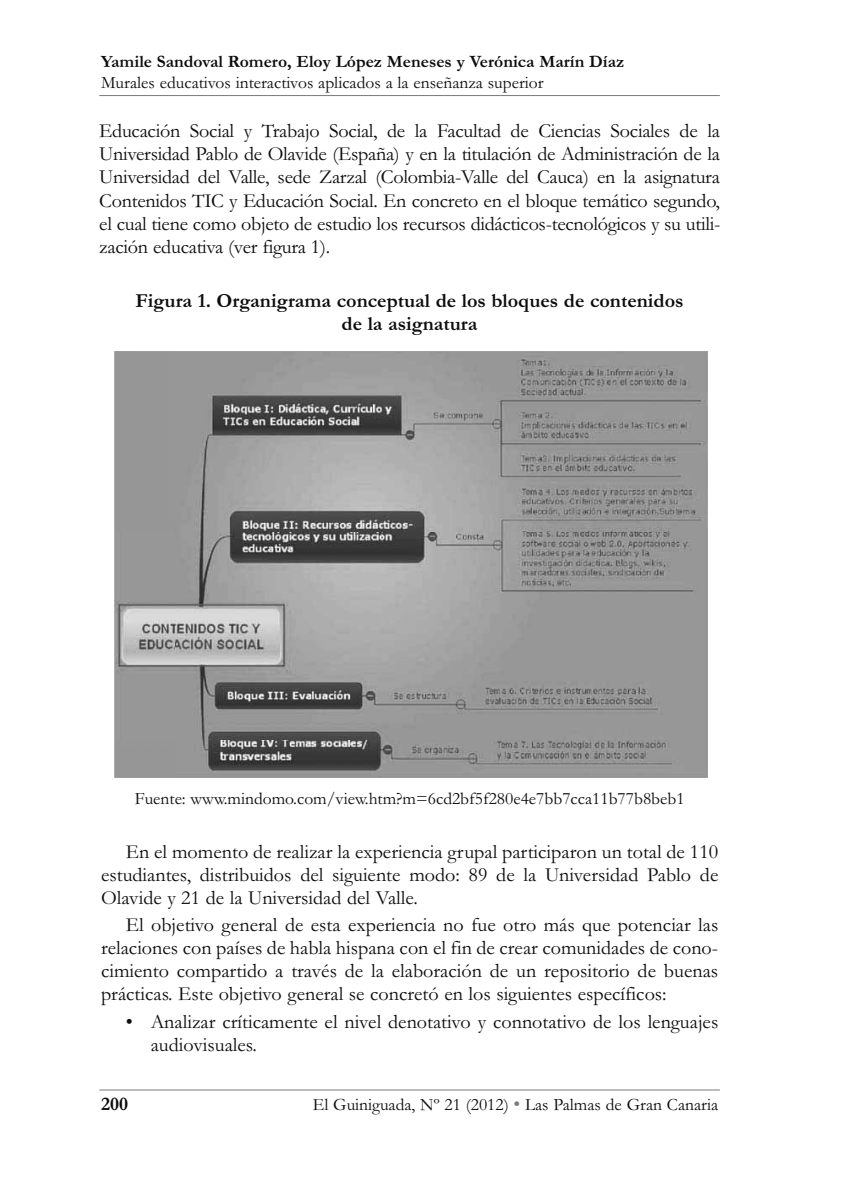
<style>
.page{position:relative;width:844px;height:1191px;background:#fff}
.page>*{position:absolute;margin:0;border:0;box-sizing:border-box;transform-origin:0 0}
.t1{font:20.12px/23.1px "Garamond";color:#0c0c0c;text-align:justify}
.t2{font:700 20.12px/23.1px "Garamond";color:#0c0c0c;text-align:center}
.t3{font:700 19.25px "Garamond";color:#0c0c0c}
.t4{font:17.5px "Garamond";color:#0c0c0c}
.t5{font:700 17.5px "Garamond";color:#0c0c0c}
.s1{font-size:19.25px;color:#7c7c7c}
</style>
<div class="page">
<hr style="left:99px;top:95px;width:620px;height:1px;background:#7c7c7c">
<hr style="left:99px;top:1089px;width:620px;height:1px;background:#7c7c7c">
<img style="left:115px;top:351px;width:592px;height:426px">
<p class="t5" style="left:101px;top:55px;width:524px">Yamile Sandoval Romero, Eloy López Meneses y Verónica Marín Díaz</p>
<p class="t4" style="left:101px;top:76px;width:444px">Murales educativos interactivos aplicados a la enseñanza superior</p>
<p class="t1" style="left:99px;top:122px;width:622px">Educación Social y Trabajo Social, de la Facultad de Ciencias Sociales de la Universidad Pablo de Olavide (España) y en la titulación de Administración de la Universidad del Valle, sede Zarzal (Colombia-Valle del Cauca) en la asignatura Contenidos TIC y Educación Social. En concreto en el bloque temático segundo, el cual tiene como objeto de estudio los recursos didácticos-tecnológicos y su utili&shy;zación educativa (ver figura 1).</p>
<p class="t2" style="left:135px;top:290px;width:549px">Figura 1. Organigrama conceptual de los bloques de contenidos de la asignatura</p>
<p class="t4" style="left:135px;top:792px;width:551px">Fuente: www.mindomo.com/view.htm?m=6cd2bf5f280e4e7bb7cca11b77b8beb1</p>
<p class="t1" style="left:101px;top:842px;width:618px;text-indent:25px">En el momento de realizar la experiencia grupal participaron un total de 110 estudiantes, distribuidos del siguiente modo: 89 de la Universidad Pablo de Olavide y 21 de la Universidad del Valle.</p>
<p class="t1" style="left:101px;top:915px;width:618px;text-indent:25px">El objetivo general de esta experiencia no fue otro más que potenciar las relaciones con países de habla hispana con el fin de crear comunidades de cono&shy;cimiento compartido a través de la elaboración de un repositorio de buenas prácticas. Este objetivo general se concretó en los siguientes específicos:</p>
<p class="t1" style="left:151px;top:1012px;width:569px;text-indent:-25px">• Analizar críticamente el nivel denotativo y connotativo de los lenguajes audiovisuales.</p>
<p class="t3" style="left:101px;top:1096px;width:29px">200</p>
<p class="t4" style="left:313px;top:1098px;width:406px">El Guiniguada, Nº 21 (2012) <span class="s1">•</span> Las Palmas de Gran Canaria</p>
</div>
